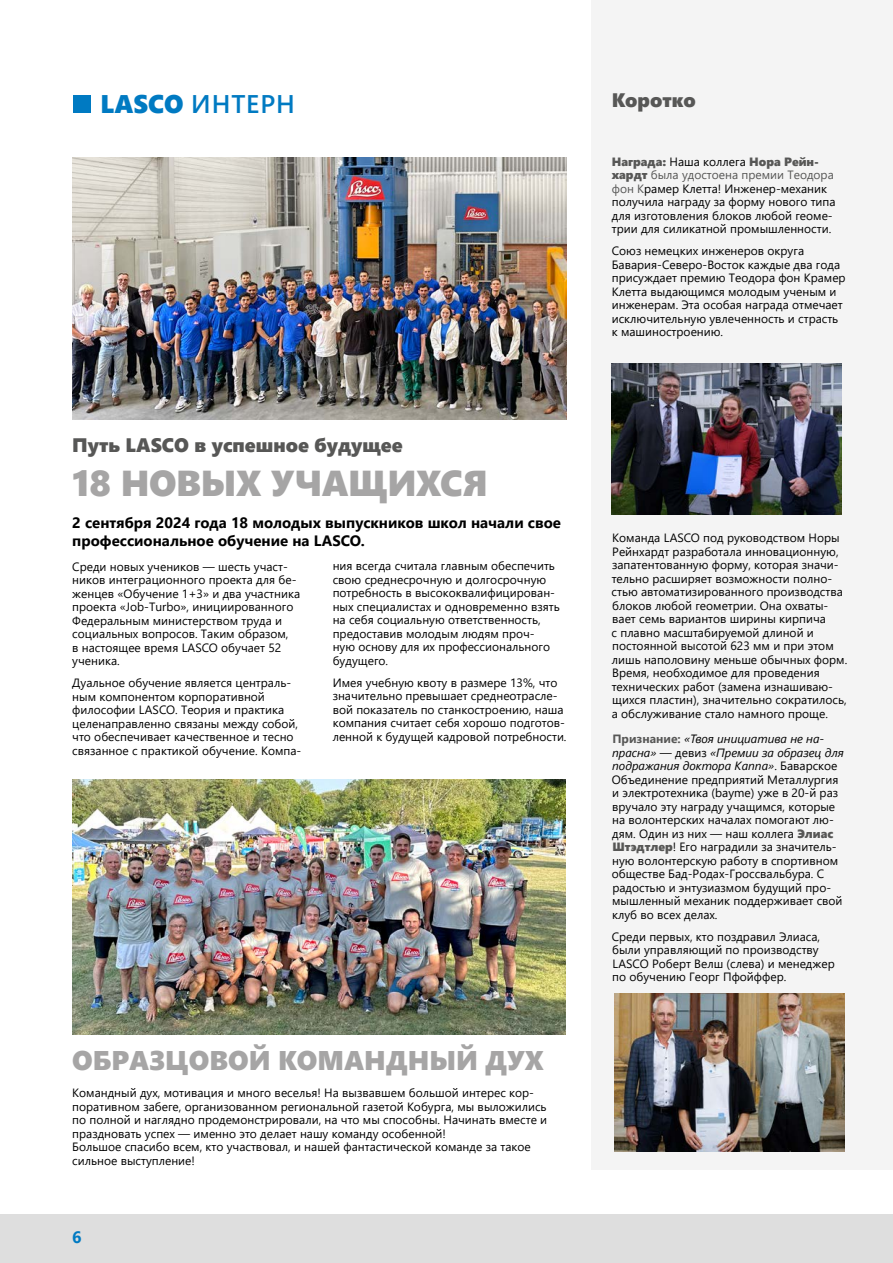
<style>
.page{position:relative;width:893px;height:1263px;background:#fff}
.page>*{position:absolute;margin:0;border:0;box-sizing:border-box;transform-origin:0 0}
.t1{font:36px "Segoe UI Black";letter-spacing:-.01em;color:#a6a5a5}
.t2{font:27px "Segoe UI Black";color:#a6a5a5}
.t3{font:600 25.5px "Segoe UI";letter-spacing:.035em;color:#007ac2}
.t4{font:19.5px "Segoe UI Black";color:#575756}
.t5{font:700 16.5px "Segoe UI";color:#007ac2}
.t6{font:700 15px/18px "Segoe UI";color:#000}
.t7{font:12px/13.5px "Segoe UI";color:#000}
.t8{font:12px "Segoe UI Black";color:#575756}
.s1{font-family:"Segoe UI Black";font-weight:400}
.s2{font-family:"Segoe UI";color:#000}
.s3{font-family:"Segoe UI Black";color:#575756}
.s4{color:#575756}
.s5{font-weight:700;color:#575756}
.s6{font-style:italic}
</style>
<div class="page">
<div style="left:0;top:1215px;width:893px;height:48px;background:#dedede"></div>
<div style="left:591px;top:0;width:302px;height:1169px;background:#f4f4f4"></div>
<div style="left:73px;top:95px;width:17px;height:17px;background:#007ac2"></div>
<img style="left:612px;top:364px;width:229px;height:151px">
<img style="left:72px;top:779px;width:494px;height:255px">
<img style="left:72px;top:157px;width:495px;height:263px">
<img style="left:614px;top:994px;width:231px;height:157px">
<h3 class="t3" style="left:101px;top:80px;width:196px"><span class="s1">LASCO</span> ИНТЕРН</h3>
<h3 class="t4" style="left:72px;top:430px;width:332px">Путь LASCO в успешное будущее</h3>
<h1 class="t1" style="left:72px;top:457px;width:417px">18 НОВЫХ УЧАЩИХСЯ</h1>
<p class="t6" style="left:72px;top:513px;width:490px">2 сентября 2024 года 18 молодых выпускников школ начали свое профессиональное обучение на LASCO.</p>
<p class="t7" style="left:72px;top:559px;width:229px">Среди новых учеников — шесть участ&shy;ников интеграционного проекта для бе&shy;женцев «Обучение 1+3» и два участника проекта «Job-Turbo», инициированного Федеральным министерством труда и социальных вопросов. Таким образом,<br>в настоящее время LASCO обучает 52 ученика.</p>
<p class="t7" style="left:72px;top:675px;width:231px">Дуальное обучение является централь&shy;ным компонентом корпоративной философии LASCO. Теория и практика целенаправленно связаны между собой, что обеспечивает качественное и тесно связанное с практикой обучение. Компа-</p>
<p class="t7" style="left:333px;top:558px;width:229px">ния всегда считала главным обеспечить свою среднесрочную и долгосрочную потребность в высококвалифицирован&shy;ных специалистах и одновременно взять на себя социальную ответственность, предоставив молодым людям проч&shy;ную основу для их профессионального будущего.</p>
<p class="t7" style="left:333px;top:675px;width:235px">Имея учебную квоту в размере 13%, что значительно превышает среднеотрасле&shy;вой показатель по станкостроению, наша компания считает себя хорошо подготов&shy;ленной к будущей кадровой потребности.</p>
<h2 class="t2" style="left:72px;top:1040px;width:473px">ОБРАЗЦОВОЙ КОМАНДНЫЙ ДУХ</h2>
<p class="t7" style="left:72px;top:1085px;width:476px">Командный дух, мотивация и много веселья! На вызвавшем большой интерес кор&shy;поративном забеге, организованном региональной газетой Кобурга, мы выложились по полной и наглядно продемонстрировали, на что мы способны. Начинать вместе и праздновать успех — именно это делает нашу команду особенной!<br>Большое спасибо всем, кто участвовал, и нашей фантастической команде за такое сильное выступление!</p>
<h3 class="t5" style="left:72px;top:1222px;width:11px">6</h3>
<h3 class="t4" style="left:612px;top:86px;width:85px">Коротко</h3>
<p class="t8" style="left:612px;top:153px;width:209px">Награда: <span class="s2">Наша коллега</span> Нора Рейн-</p>
<p class="t7" style="left:612px;top:167px;width:225px"><span class="s3">хардт</span> <span class="s4">была удостоена премии Теодора фон К</span>рамер Клетта! Инженер-механик получила награду за форму нового типа для изготовления блоков любой геоме&shy;трии для силикатной промышленности.</p>
<p class="t7" style="left:612px;top:243px;width:235px">Союз немецких инженеров округа Бавария-Северо-Восток каждые два года присуждает премию Теодора фон Крамер Клетта выдающимся молодым ученым и инженерам. Эта особая награда отмечает исключительную увлеченность и страсть к машиностроению.</p>
<p class="t7" style="left:612px;top:530px;width:237px">Команда LASCO под руководством Норы Рейнхардт разработала инновационную, запатентованную форму, которая значи&shy;тельно расширяет возможности полно&shy;стью автоматизированного производства блоков любой геометрии. Она охваты&shy;вает семь вариантов ширины кирпича<br>с плавно масштабируемой длиной и постоянной высотой 623 мм и при этом лишь наполовину меньше обычных форм.<br>Время, необходимое для проведения технических работ (замена изнашиваю&shy;щихся пластин), значительно сократилось, а обслуживание стало намного проще.</p>
<p class="t7" style="left:612px;top:731px;width:233px"><span class="s5">Признание:</span> <span class="s6">«Твоя инициатива не на&shy;прасна»</span> — девиз <span class="s6">«Премии за образец для подражания доктора Каппа»</span>. Баварское Объединение предприятий Металлургия и электротехника (bayme) уже в 20-й раз вручало эту награду учащимся, которые на волонтерских началах помогают лю&shy;дям. Один из них — наш коллега <span class="s3">Элиас Штэдтлер</span>! Его наградили за значитель&shy;ную волонтерскую работу в спортивном обществе Бад-Родах-Гроссвальбура. С радостью и энтузиазмом будущий про&shy;мышленный механик поддерживает свой клуб во всех делах.</p>
<p class="t7" style="left:612px;top:928px;width:225px">Среди первых, кто поздравил Элиаса, были управляющий по производству LASCO Роберт Велш (слева) и менеджер по обучению Георг Пфойффер.</p>
</div>
